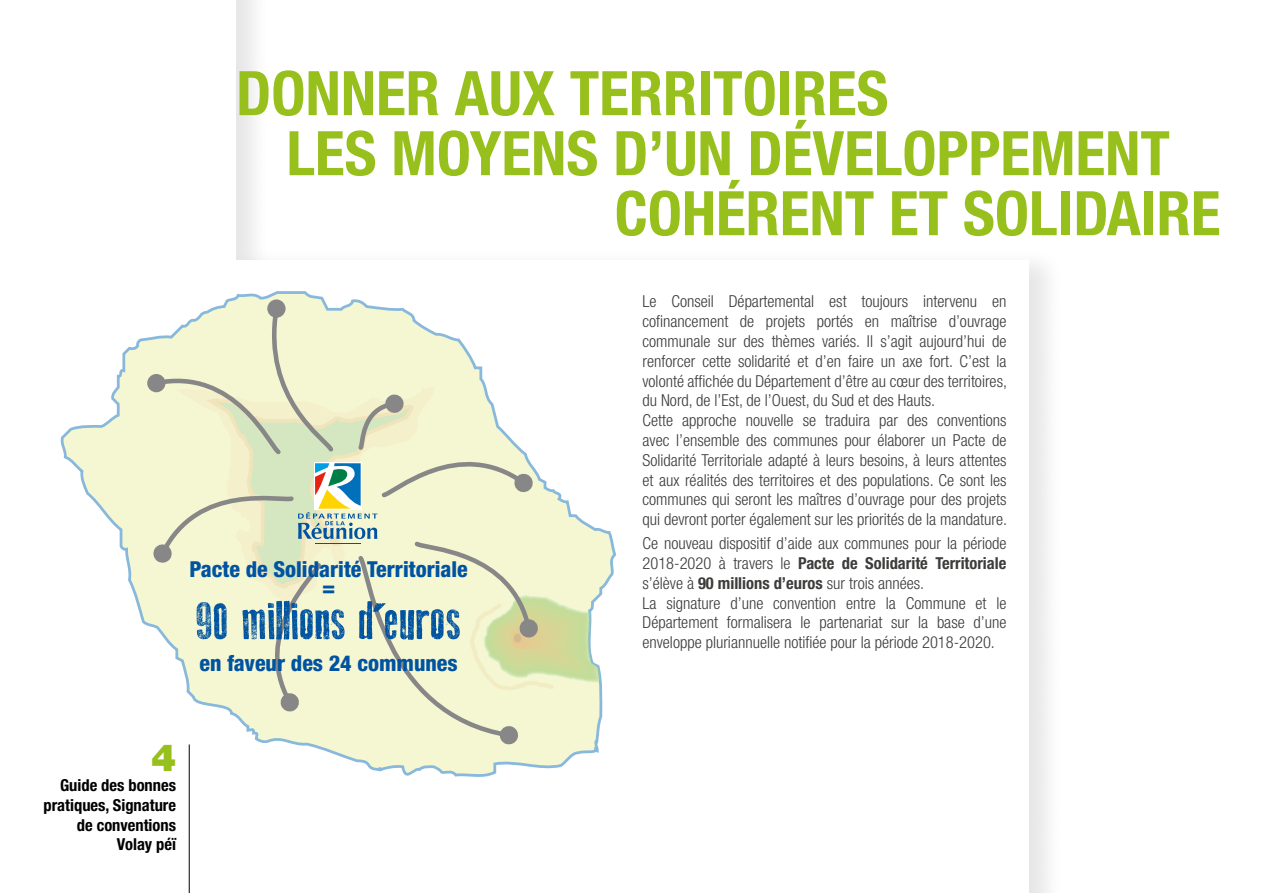
<style>
.page{position:relative;width:1263px;height:893px;background:#fff}
.page>*{position:absolute;margin:0;border:0;box-sizing:border-box;transform-origin:0 0}
.t1{font:700 condensed 61.5px "Helvetica Neue LT Pro";color:#98c01c}
.t2{font:52.95px "Old Press";color:#0053a1}
.t3{font:900 37.5px "Helvetica Neue LT Pro";color:#98c01c}
.t4{font:800 condensed 22.05px/18.3px "Helvetica Neue LT Pro";color:#0053a1;text-align:center}
.t5{font:300 condensed 16.5px/19.8px "Helvetica Neue LT Pro";color:#3c3c3b}
.t6{font:700 condensed 16.5px/19.8px "Helvetica Neue LT Pro";color:#000;text-align:right}
.s1{font-weight:700}
</style>
<div class="page">
<div style="left:0;top:0;width:272px;height:893px;background:#000;opacity:.1"></div>
<div style="left:0;top:0;width:235px;height:893px;background:#fff"></div>
<div style="left:227px;top:245px;width:839px;height:648px;background:#000;opacity:.1"></div>
<div style="left:230px;top:261px;width:799px;height:632px;background:#fff"></div>
<hr style="left:189px;top:744px;width:1px;height:149px;background:#000">
<svg style="left:60px;top:290px;width:557px;height:493px"></svg>
<div style="left:147px;top:374px;width:19px;height:18px;background:#878787;border-radius:50%"></div>
<svg style="left:267px;top:299px;width:19px;height:19px"></svg>
<svg style="left:151px;top:303px;width:450px;height:442px"></svg>
<h1 class="t1" style="left:236px;top:56px;width:654px">DONNER AUX TERRITOIRES</h1>
<h1 class="t1" style="left:286px;top:116px;width:885px">LES MOYENS D’UN DÉVELOPPEMENT</h1>
<h1 class="t1" style="left:615px;top:177px;width:607px">COHÉRENT ET SOLIDAIRE</h1>
<h3 class="t4" style="left:189px;top:559px;width:280px">Pacte de Solidarité Territoriale =</h3>
<h2 class="t2" style="left:197px;top:591px;width:266px">90 millions d’euros</h2>
<h3 class="t4" style="left:200px;top:654px;width:260px">en faveur des 24 communes</h3>
<p class="t5" style="left:642px;top:292px;width:366px">Le Conseil Départemental est toujours intervenu en cofinancement de projets portés en maîtrise d’ouvrage communale sur des thèmes variés. Il s’agit aujourd’hui de renforcer cette solidarité et d’en faire un axe fort. C’est la volonté affichée du Département d’être au cœur des territoires, du Nord, de l’Est, de l’Ouest, du Sud et des Hauts.<br>Cette approche nouvelle se traduira par des conventions avec l’ensemble des communes pour élaborer un Pacte de Solidarité Territoriale adapté à leurs besoins, à leurs attentes et aux réalités des territoires et des populations. Ce sont les communes qui seront les maîtres d’ouvrage pour des projets qui devront porter également sur les priorités de la mandature.</p>
<p class="t5" style="left:642px;top:533px;width:365px">Ce nouveau dispositif d’aide aux communes pour la période 2018-2020 à travers le <span class="s1">Pacte de Solidarité Territoriale </span>s’élève à <span class="s1">90 millions d’euros</span> sur trois années.<br>La signature d’une convention entre la Commune et le Département formalisera le partenariat sur la base d’une enveloppe pluriannuelle notifiée pour la période 2018-2020.</p>
<h3 class="t3" style="left:151px;top:735px;width:27px">4</h3>
<p class="t6" style="left:44px;top:775px;width:134px">Guide des bonnes pratiques, Signature de conventions<br>Volay péï</p>
</div>
